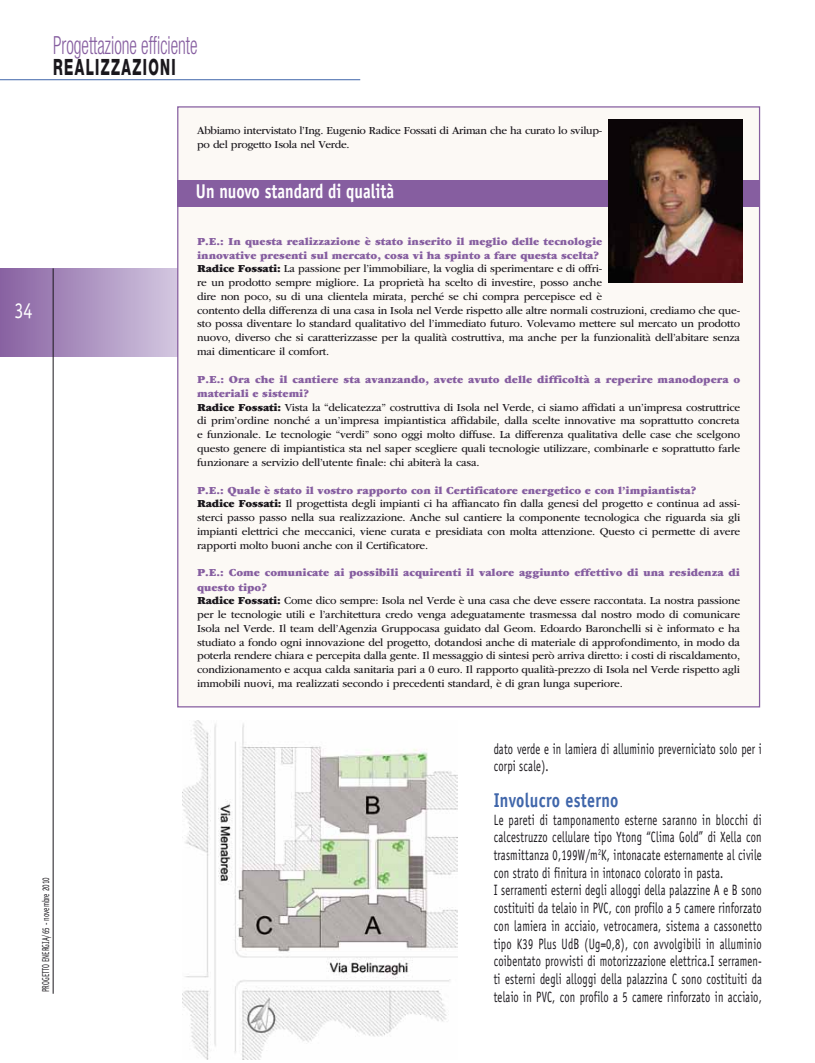
<style>
.page{position:relative;width:815px;height:1063px;background:#fff}
.page>*{position:absolute;margin:0;border:0;box-sizing:border-box;transform-origin:0 0}
.t1{font:300 condensed 25px "Helvetica Neue LT Std";color:#865ea0;scale:.7 1}
.t2{font:800 22.5px "Helvetica Neue LT Std";letter-spacing:.1em;color:#1a171c;scale:.6 1}
.t3{font:22.5px "Officina Sans Std";color:#fff;scale:.8 1}
.t4{font:700 20px "Officina Sans Std";color:#fff;scale:.8 1}
.t5{font:700 20px "Officina Sans Std";letter-spacing:.02em;color:#4066aa;scale:.8 1}
.t6{font:15px/17.8px "Officina Sans Std";letter-spacing:.02em;color:#1a171c;scale:.7 1}
.t7{font:11.25px/13.8px "ITC Garamond Std";letter-spacing:-.015em;color:#1a171c;text-align:justify}
.t8{font:11.25px/14.1px "ITC Garamond Std Ult";color:#865ea0}
.t9{font:10px "Officina Sans Std";color:#1a171c;scale:.7 1}
.s1{font-family:"ITC Garamond Std Ult"}
</style>
<div class="page">
<svg style="left:0;top:268px;width:177px;height:89px;background:#ad93c0"></svg>
<hr style="left:53px;top:268px;width:1px;height:726px;background:#1a171c">
<hr style="left:0;top:79px;width:360px;height:1px;background:#4066aa">
<div style="left:178px;top:107px;width:582px;height:600px;background:#fcf9f5"></div>
<div style="left:177px;top:181px;width:583px;height:26px;background:#865ea0"></div>
<img style="left:609px;top:119px;width:133px;height:163px">
<img style="left:182px;top:720px;width:275px;height:340px">
<h2 class="t3" style="left:15px;top:297px;width:24px">34</h2>
<h1 class="t1" style="left:53px;top:31px;width:208px">Progettazione efficiente</h1>
<h2 class="t2" style="left:53px;top:54px;width:206px">REALIZZAZIONI</h2>
<p class="t7" style="left:197px;top:124px;width:407px">Abbiamo intervistato l’Ing. Eugenio Radice Fossati di Ariman che ha curato lo svilup&shy;po del progetto Isola nel Verde.</p>
<h3 class="t4" style="left:196px;top:179px;width:249px">Un nuovo standard di qualità</h3>
<p class="t8" style="left:197px;top:234px;width:407px">P.E.: In questa realizzazione è stato inserito il meglio delle tecnologie innovative presenti sul mercato, cosa vi ha spinto a fare questa scelta?</p>
<p class="t7" style="left:197px;top:262px;width:545px;text-align:left"><span class="s1">Radice Fossati:</span> La passione per l’immobiliare, la voglia di sperimentare e di offri-<br>re un prodotto sempre migliore. La proprietà ha scelto di investire, posso anche<br>dire non poco, su di una clientela mirata, perché se chi compra percepisce ed è<br>contento della differenza di una casa in Isola nel Verde rispetto alle altre normali costruzioni, crediamo che que&shy;sto possa diventare lo standard qualitativo del l’immediato futuro. Volevamo mettere sul mercato un prodotto nuovo, diverso che si caratterizzasse per la qualità costruttiva, ma anche per la funzionalità dell’abitare senza mai dimenticare il comfort.</p>
<p class="t8" style="left:197px;top:372px;width:545px">P.E.: Ora che il cantiere sta avanzando, avete avuto delle difficoltà a reperire manodopera o materiali e sistemi?</p>
<p class="t7" style="left:197px;top:400px;width:545px"><span class="s1">Radice Fossati:</span> Vista la “delicatezza” costruttiva di Isola nel Verde, ci siamo affidati a un’impresa costruttrice di prim’ordine nonché a un’impresa impiantistica affidabile, dalla scelte innovative ma soprattutto concreta e funzionale. Le tecnologie “verdi” sono oggi molto diffuse. La differenza qualitativa delle case che scelgono questo genere di impiantistica sta nel saper scegliere quali tecnologie utilizzare, combinarle e soprattutto farle funzionare a servizio dell’utente finale: chi abiterà la casa.</p>
<p class="t8" style="left:197px;top:483px;width:501px">P.E.: Quale è stato il vostro rapporto con il Certificatore energetico e con l’impiantista?</p>
<p class="t7" style="left:197px;top:497px;width:545px"><span class="s1">Radice Fossati:</span> Il progettista degli impianti ci ha affiancato fin dalla genesi del progetto e continua ad assi&shy;sterci passo passo nella sua realizzazione. Anche sul cantiere la componente tecnologica che riguarda sia gli impianti elettrici che meccanici, viene curata e presidiata con molta attenzione. Questo ci permette di avere rapporti molto buoni anche con il Certificatore.</p>
<p class="t8" style="left:197px;top:566px;width:544px">P.E.: Come comunicate ai possibili acquirenti il valore aggiunto effettivo di una residenza di questo tipo?</p>
<p class="t7" style="left:197px;top:594px;width:545px"><span class="s1">Radice Fossati:</span> Come dico sempre: Isola nel Verde è una casa che deve essere raccontata. La nostra passione per le tecnologie utili e l’architettura credo venga adeguatamente trasmessa dal nostro modo di comunicare Isola nel Verde. Il team dell’Agenzia Gruppocasa guidato dal Geom. Edoardo Baronchelli si è informato e ha studiato a fondo ogni innovazione del progetto, dotandosi anche di materiale di approfondimento, in modo da poterla rendere chiara e percepita dalla gente. Il messaggio di sintesi però arriva diretto: i costi di riscaldamento, condizionamento e acqua calda sanitaria pari a 0 euro. Il rapporto qualità-prezzo di Isola nel Verde rispetto agli immobili nuovi, ma realizzati secondo i precedenti standard, è di gran lunga superiore.</p>
<p class="t9" style="left:40px;top:992px;width:166px;rotate:-90deg">PROGETTO ENERGIA/65 - novembre 2010</p>
<h3 class="t6" style="left:494px;top:740px;width:385px">dato verde e in lamiera di alluminio preverniciato solo per i corpi scale).</h3>
<h3 class="t5" style="left:494px;top:788px;width:158px">Involucro esterno</h3>
<p class="t6" style="left:494px;top:811px;width:385px">Le pareti di tamponamento esterne saranno in blocchi di calcestruzzo cellulare tipo Ytong “Clima Gold” di Xella con trasmittanza 0,199W/m<sup>2</sup>K, intonacate esternamente al civile con strato di finitura in intonaco colorato in pasta.<br>I serramenti esterni degli alloggi della palazzine A e B sono costituiti da telaio in PVC, con profilo a 5 camere rinforzato con lamiera in acciaio, vetrocamera, sistema a cassonetto tipo K39 Plus UdB (Ug=0,8), con avvolgibili in alluminio coibentato provvisti di motorizzazione elettrica.I serramen&shy;ti esterni degli alloggi della palazzina C sono costituiti da telaio in PVC, con profilo a 5 camere rinforzato in acciaio,</p>
</div>
